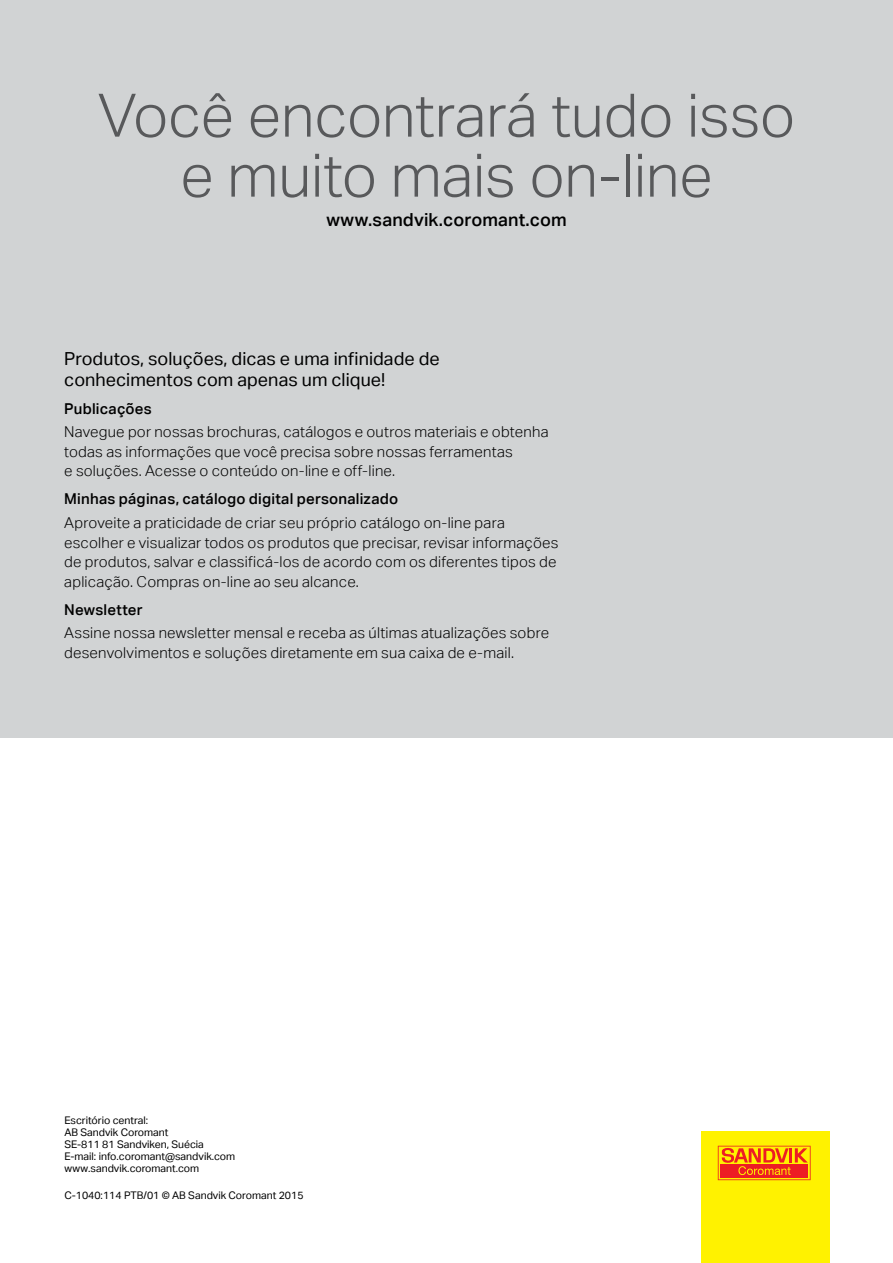
<style>
.page{position:relative;width:893px;height:1263px;background:#fff}
.page>*{position:absolute;margin:0;border:0;box-sizing:border-box;transform-origin:0 0}
.t1{font:300 60px/60px "Aktiv Grotesk";letter-spacing:-.005em;color:#58595b;text-align:center}
.t2{font:18px/21px "Aktiv Grotesk";letter-spacing:.005em;color:#000}
.t3{font:500 18px "Aktiv Grotesk";letter-spacing:.005em;color:#000}
.t4{font:300 15px/19.5px "Aktiv Grotesk";letter-spacing:.015em;color:#000}
.t5{font:500 15px "Aktiv Grotesk";letter-spacing:.015em;color:#000}
.t6{font:10.5px/12px "Aktiv Grotesk";color:#000}
</style>
<div class="page">
<div style="left:0;top:0;width:893px;height:738px;background:#d1d3d4"></div>
<div style="left:701px;top:1131px;width:128px;height:132px;background:#fff200"></div>
<svg style="left:718px;top:1146px;width:93px;height:34px"></svg>
<h1 class="t1" style="left:98px;top:85px;width:699px">Você encontrará tudo isso e muito mais on-line</h1>
<p class="t3" style="left:326px;top:209px;width:242px">www.sandvik.coromant.com</p>
<p class="t2" style="left:64px;top:347px;width:377px">Produtos, soluções, dicas e uma infinidade de conhecimentos com apenas um clique!</p>
<p class="t5" style="left:64px;top:399px;width:89px">Publicações</p>
<p class="t4" style="left:64px;top:422px;width:486px">Navegue por nossas brochuras, catálogos e outros materiais e obtenha todas as informações que você precisa sobre nossas ferramentas<br>e soluções. Acesse o conteúdo on-line e off-line.</p>
<p class="t5" style="left:64px;top:490px;width:335px">Minhas páginas, catálogo digital personalizado</p>
<p class="t4" style="left:64px;top:513px;width:496px">Aproveite a praticidade de criar seu próprio catálogo on-line para escolher e visualizar todos os produtos que precisar, revisar informações de produtos, salvar e classificá-los de acordo com os diferentes tipos de aplicação. Compras on-line ao seu alcance.</p>
<p class="t5" style="left:64px;top:600px;width:80px">Newsletter</p>
<p class="t4" style="left:64px;top:623px;width:486px">Assine nossa newsletter mensal e receba as últimas atualizações sobre desenvolvimentos e soluções diretamente em sua caixa de e-mail.</p>
<p class="t6" style="left:64px;top:1114px;width:172px">Escritório central:<br>AB Sandvik Coromant<br>SE-811 81 Sandviken, Suécia<br>E-mail: info.coromant@sandvik.com www.sandvik.coromant.com</p>
<p class="t6" style="left:64px;top:1189px;width:241px">C-1040:114 PTB/01 © AB Sandvik Coromant 2015</p>
</div>
